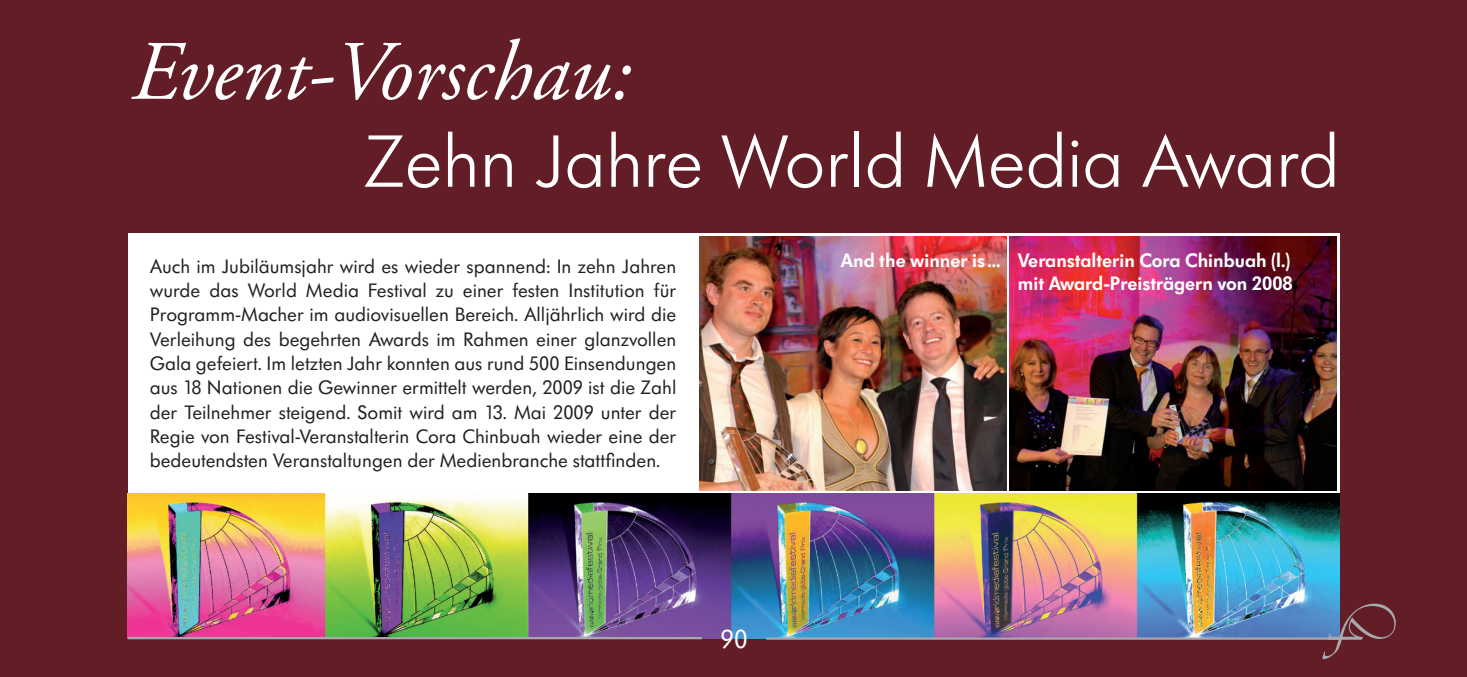
<style>
.page{position:relative;width:1467px;height:677px;background:#fff}
.page>*{position:absolute;margin:0;border:0;box-sizing:border-box;transform-origin:0 0}
.t1{font:italic 84.15px "Adobe Garamond";color:#fff}
.t2{font:300 76.95px "Futura SB";color:#fff}
.t3{font:27px "Futura SB";color:#fff}
.t4{font:20.25px/24.3px "Futura SB";color:#231f20;text-align:justify}
.t5{font:20.25px/22.5px "Futura SB Dem Bol";color:#fff}
</style>
<div class="page">
<div style="left:0;top:0;width:1467px;height:676px;background:#631d27"></div>
<div style="left:128px;top:233px;width:1212px;height:263px;background:#fff"></div>
<img style="left:1010px;top:236px;width:326px;height:254px">
<img style="left:700px;top:236px;width:306px;height:254px">
<img style="left:128px;top:493px;width:1212px;height:144px">
<hr style="left:128px;top:636px;width:574px;height:2px;background:#a8a9ad">
<hr style="left:766px;top:637px;width:574px;height:2px;background:#a8a9ad">
<svg style="left:1322px;top:603px;width:74px;height:55px"></svg>
<h1 class="t1" style="left:128px;top:27px;width:502px">Event-Vorschau:</h1>
<h2 class="t2" style="left:364px;top:121px;width:977px">Zehn Jahre World Media Award</h2>
<p class="t4" style="left:150px;top:254px;width:528px">Auch im Jubiläumsjahr wird es wieder spannend: In zehn Jahren wurde das World Media Festival zu einer festen Institution für Programm-Macher im audiovisuellen Bereich. Alljährlich wird die Verleihung des begehrten Awards im Rahmen einer glanzvollen Gala gefeiert. Im letzten Jahr konnten aus rund 500 Einsendungen aus 18 Nationen die Gewinner ermittelt werden, 2009 ist die Zahl der Teilnehmer steigend. Somit wird am 13. Mai 2009 unter der Regie von Festival-Veranstalterin Cora Chinbuah wieder eine der bedeutendsten Veranstaltungen der Medienbranche stattfinden.</p>
<p class="t5" style="left:1018px;top:249px;width:276px">Veranstalterin Cora Chinbuah (l.) mit Award-Preisträgern von 2008</p>
<p class="t5" style="left:841px;top:249px;width:161px">And the winner is…</p>
<h3 class="t3" style="left:720px;top:623px;width:29px">90</h3>
</div>
